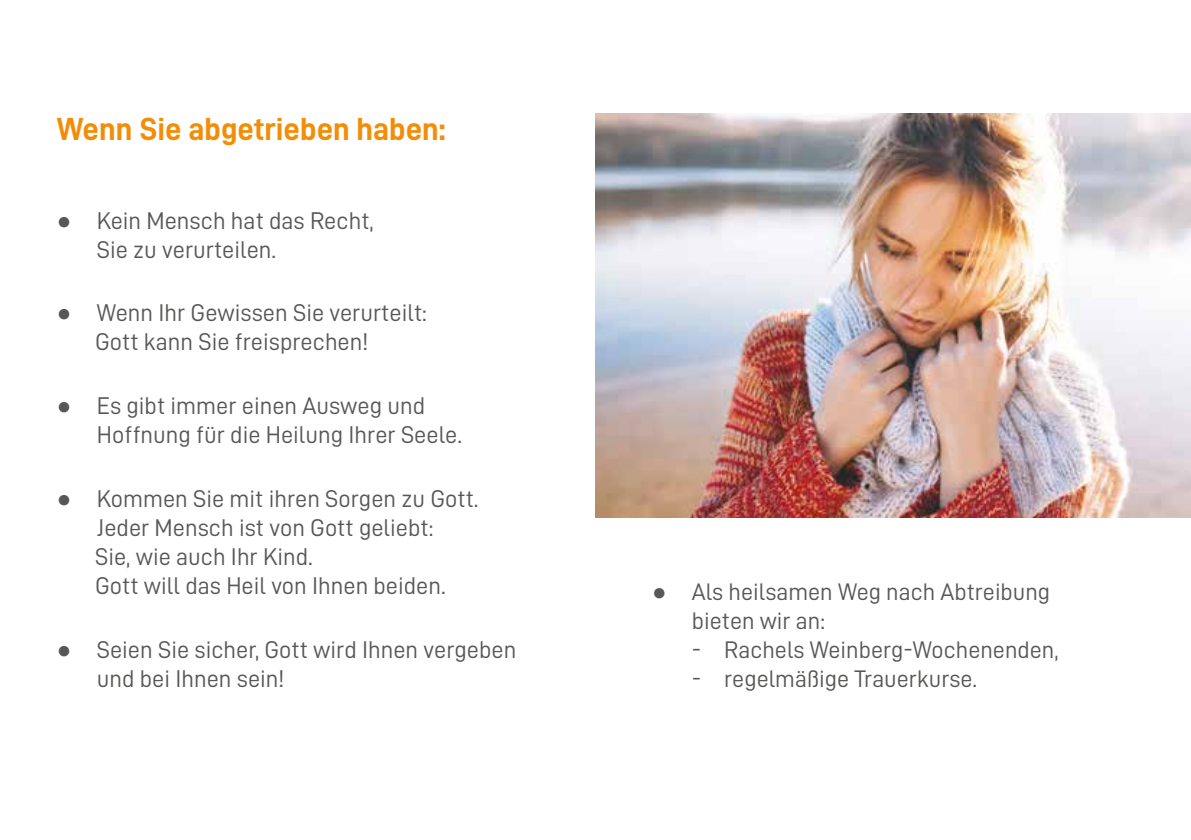
<style>
.page{position:relative;width:1191px;height:840px;background:#fff}
.page>*{position:absolute;margin:0;border:0;box-sizing:border-box;transform-origin:0 0}
.t1{font:32px "D DIN Bold";color:#f28d07}
.t2{font:24.2px/29px "D DIN";color:#575756}
.t3{font:24px/28.8px "D DIN";color:#575756}
.s1{font-family:"Arial"}
</style>
<div class="page">
<img style="left:595px;top:113px;width:596px;height:404px">
<h1 class="t1" style="left:57px;top:111px;width:390px">Wenn Sie abgetrieben haben:</h1>
<p class="t2" style="left:97px;top:205px;width:278px;text-indent:-40px"><span class="s1">●</span> Kein Mensch hat das Recht,<br>Sie zu verurteilen.</p>
<p class="t2" style="left:95px;top:298px;width:333px;text-indent:-38px"><span class="s1">●</span> Wenn Ihr Gewissen Sie verurteilt:<br>Gott kann Sie freisprechen!</p>
<p class="t2" style="left:97px;top:390px;width:367px;text-indent:-40px"><span class="s1">●</span> Es gibt immer einen Ausweg und<br>Hoffnung für die Heilung Ihrer Seele.</p>
<p class="t2" style="left:95px;top:483px;width:385px;text-indent:-38px"><span class="s1">●</span> Kommen Sie mit ihren Sorgen zu Gott.<br>Jeder Mensch ist von Gott geliebt:<br>Sie, wie auch Ihr Kind.<br>Gott will das Heil von Ihnen beiden.</p>
<p class="t2" style="left:97px;top:634px;width:421px;text-indent:-40px"><span class="s1">●</span> Seien Sie sicher, Gott wird Ihnen vergeben und bei Ihnen sein!</p>
<p class="t3" style="left:692px;top:576px;width:360px;text-indent:-40px"><span class="s1">●</span> Als heilsamen Weg nach Abtreibung bieten wir an:</p>
<p class="t3" style="left:692px;top:634px;width:368px">- Rachels Weinberg-Wochenenden,</p>
<p class="t3" style="left:692px;top:663px;width:287px">- regelmäßige Trauerkurse.</p>
</div>
